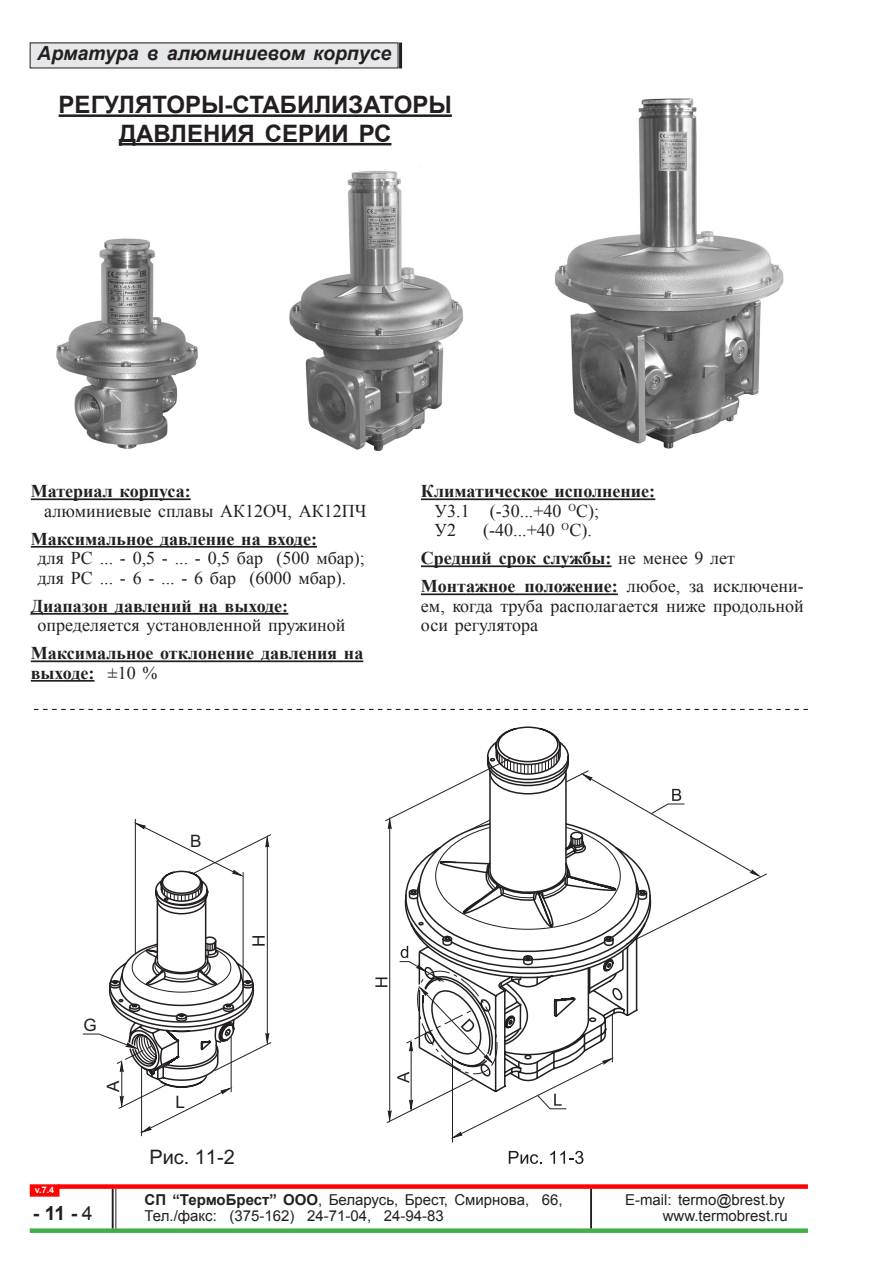
<style>
.page{position:relative;width:893px;height:1263px;background:#fff}
.page>*{position:absolute;margin:0;border:0;box-sizing:border-box;transform-origin:0 0}
.Название_типа{font:700 24px "Arial";color:#231f20}
.t1{font:19.95px "Arial";color:#231f20}
.t2{font:italic 700 19.5px "Arial";color:#231f20}
.t3{font:700 19.5px "Arial";color:#231f20}
.Основной_текст_-_дан{font:18px/19.5px "Times New Roman";color:#231f20}
.Основной_текст_-_дан-2{font:700 18px/19.5px "Times New Roman";color:#231f20}
.t4{font:17.1px "Arial";color:#231f20}
.t5{font:15px "Arial";color:#231f20}
.t6{font:700 9px "Arial";color:#fff}
.s1{font-weight:700}
.s2{font-weight:400}
</style>
<div class="page">
<div style="left:30px;top:1228px;width:778px;height:5px;background:#40ae49"></div>
<div style="left:30px;top:1184px;width:30px;height:13px;background:#f00;border:2px solid #f00"></div>
<div style="left:58px;top:1184px;width:750px;height:5px;background:#f00"></div>
<hr style="left:590px;top:1189px;width:2px;height:39px;background:#231f20">
<hr style="left:112px;top:1189px;width:2px;height:39px;background:#231f20">
<hr style="left:115px;top:1189px;width:1px;height:39px;background:#231f20">
<div style="left:30px;top:43px;width:368px;height:25px;background:#e6e7e9"></div>
<hr style="left:399px;top:43px;width:3px;height:25px;background:#231f20">
<hr style="left:59px;top:114px;width:393px;height:3px;background:#231f20">
<hr style="left:119px;top:143px;width:272px;height:2px;background:#231f20">
<hr style="left:141px;top:1066px;width:1px;height:70px;background:#231f20">
<svg style="left:82px;top:819px;width:189px;height:314px"></svg>
<svg style="left:509px;top:1151px;width:33px;height:13px"></svg>
<svg style="left:550px;top:1151px;width:33px;height:13px"></svg>
<hr style="left:452px;top:1059px;width:1px;height:83px;background:#231f20">
<svg style="left:375px;top:726px;width:392px;height:412px"></svg>
<svg style="left:34px;top:709px;width:774px;height:1px"></svg>
<hr style="left:31px;top:498px;width:160px;height:2px;background:#231f20">
<hr style="left:31px;top:546px;width:286px;height:2px;background:#231f20">
<hr style="left:31px;top:613px;width:257px;height:2px;background:#231f20">
<hr style="left:31px;top:660px;width:332px;height:2px;background:#231f20">
<hr style="left:31px;top:680px;width:63px;height:2px;background:#231f20">
<img style="left:56px;top:238px;width:142px;height:211px">
<img style="left:289px;top:171px;width:174px;height:281px">
<img style="left:555px;top:98px;width:229px;height:351px">
<hr style="left:421px;top:498px;width:234px;height:2px;background:#231f20">
<hr style="left:421px;top:565px;width:191px;height:2px;background:#231f20">
<hr style="left:421px;top:593px;width:197px;height:2px;background:#231f20">
<p class="t2" style="left:37px;top:40px;width:356px">Арматура в алюминиевом корпусе</p>
<p class="Название_типа" style="left:59px;top:89px;width:395px">РЕГУЛЯТОРЫ-СТАБИЛИЗАТОРЫ</p>
<p class="Название_типа" style="left:119px;top:117px;width:274px">ДАВЛЕНИЯ СЕРИИ РС</p>
<p class="Основной_текст_-_дан" style="left:44px;top:481px;width:324px;text-indent:-14px"><span class="s1">Материал корпуса:<br></span>алюминиевые сплавы АК12ОЧ, АК12ПЧ</p>
<p class="Основной_текст_-_дан" style="left:38px;top:529px;width:329px;text-indent:-7px"><span class="s1">Максимальное давление на входе:<br></span>для РС ... - 0,5 - ... - 0,5 бар (500 мбар); для РС ... - 6 - ... - 6 бар (6000 мбар).</p>
<p class="Основной_текст_-_дан" style="left:38px;top:596px;width:309px;text-indent:-7px"><span class="s1">Диапазон давлений на выходе: </span>определяется установленной пружиной</p>
<p class="Основной_текст_-_дан-2" style="left:31px;top:643px;width:334px">Максимальное отклонение давления на выходе: <span class="s2">±10 %</span></p>
<p class="Основной_текст_-_дан-2" style="left:434px;top:481px;width:222px;text-indent:-14px">Климатическое исполнение:<br><span class="s2">У3.1 (-30...+40</span> <sup>О</sup><span class="s2">С);<br>У2</span></p>
<p class="Основной_текст_-_дан" style="left:483px;top:520px;width:110px">(-40...+40 <sup>О</sup>С).</p>
<p class="Основной_текст_-_дан-2" style="left:421px;top:548px;width:316px">Средний срок службы: <span class="s2">не менее 9 лет</span></p>
<p class="Основной_текст_-_дан" style="left:421px;top:576px;width:384px;text-align:justify"><span class="s1">Монтажное положение:</span> любое, за исключени&shy;ем, когда труба располагается ниже продольной оси регулятора</p>
<p class="t4" style="left:190px;top:831px;width:13px">B</p>
<p class="t4" style="left:83px;top:1014px;width:15px">G</p>
<p class="t4" style="left:103px;top:1091px;width:13px;rotate:-90deg">A</p>
<p class="t4" style="left:249px;top:947px;width:14px;rotate:-90deg">H</p>
<p class="t4" style="left:175px;top:1091px;width:11px">L</p>
<p class="t1" style="left:149px;top:1146px;width:87px">Рис. 11-2</p>
<p class="t6" style="left:35px;top:1184px;width:21px">v.7.4</p>
<p class="t3" style="left:33px;top:1200px;width:61px">- 11 - <span class="s2">4</span></p>
<p class="t5" style="left:145px;top:1190px;width:419px"><span class="s1">СП “ТермоБрест” ООО</span>, Беларусь, Брест, Смирнова, 66,</p>
<p class="t5" style="left:625px;top:1190px;width:161px">E-mail: termo@brest.by</p>
<p class="t5" style="left:145px;top:1206px;width:301px">Тел./факс: (375-162) 24-71-04, 24-94-83</p>
<p class="t5" style="left:663px;top:1206px;width:127px">www.termobrest.ru</p>
</div>
